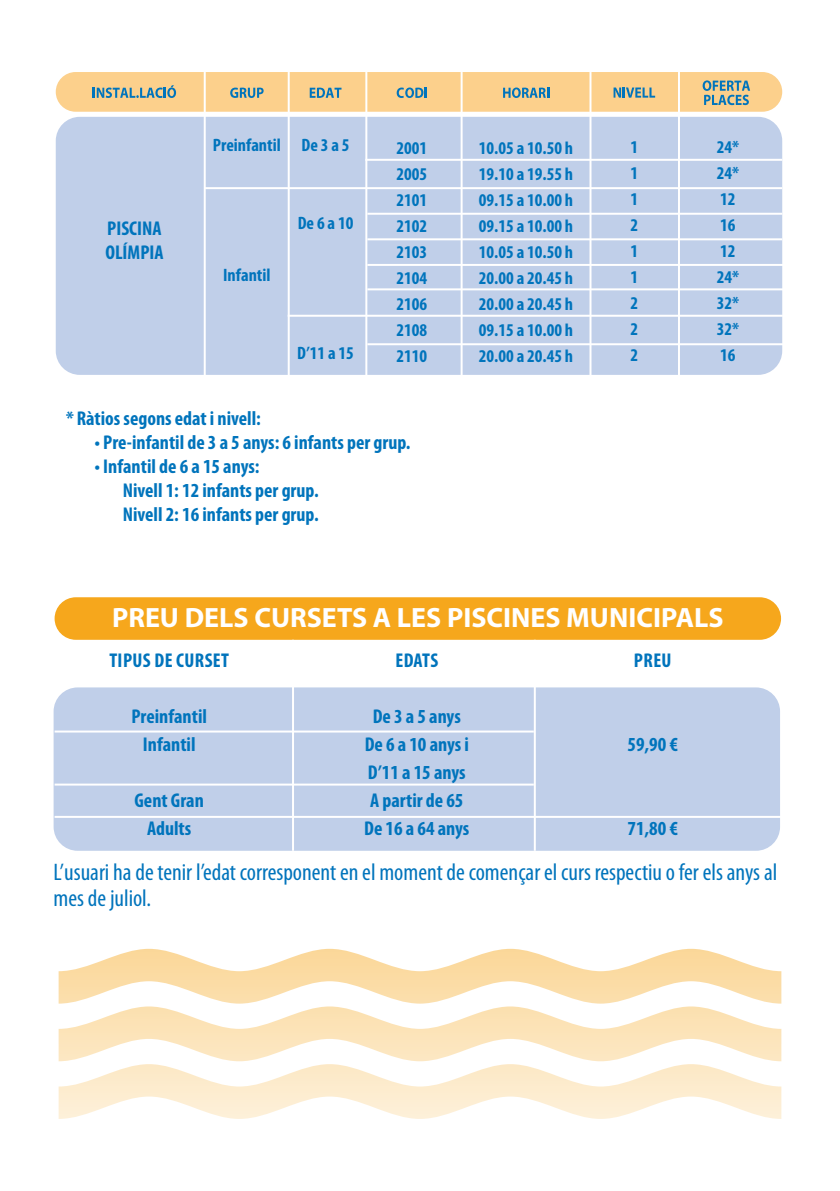
<style>
.page{position:relative;width:840px;height:1191px;background:#fff}
.page>*{position:absolute;margin:0;border:0;box-sizing:border-box;transform-origin:0 0}
.t1{font:700 28px "Myriad Pro";color:#fff}
.t2{font:condensed 24px/26px "Myriad Pro";color:#0074bc}
.t3{font:700 condensed 20px/28px "Myriad Pro";color:#0074bc;text-align:center}
.t4{font:700 condensed 20px "Myriad Pro";letter-spacing:.02em;color:#0074bc}
.t5{font:700 condensed 18px/26px "Myriad Pro";color:#0074bc;text-align:justify}
</style>
<div class="page">
<div style="left:56px;top:72px;width:725px;height:40px;background:#fcd08c;border-radius:20px"></div>
<div style="left:56px;top:117px;width:725px;height:258px;background:#c0cfe9;border-radius:24px"></div>
<svg style="left:93px;top:85px;width:83px;height:13px"></svg>
<svg style="left:230px;top:88px;width:33px;height:10px"></svg>
<svg style="left:309px;top:88px;width:32px;height:10px"></svg>
<svg style="left:396px;top:87px;width:30px;height:11px"></svg>
<svg style="left:503px;top:87px;width:45px;height:11px"></svg>
<svg style="left:613px;top:87px;width:41px;height:11px"></svg>
<svg style="left:702px;top:80px;width:47px;height:25px"></svg>
<hr style="left:204px;top:72px;width:2px;height:325px;background:#fff">
<hr style="left:287px;top:72px;width:2px;height:330px;background:#fff">
<hr style="left:365px;top:72px;width:2px;height:333px;background:#fff">
<hr style="left:460px;top:72px;width:2px;height:333px;background:#fff">
<hr style="left:589px;top:72px;width:2px;height:330px;background:#fff">
<hr style="left:677px;top:72px;width:2px;height:330px;background:#fff">
<hr style="left:367px;top:238px;width:414px;height:2px;background:#fff">
<hr style="left:367px;top:213px;width:414px;height:2px;background:#fff">
<hr style="left:365px;top:159px;width:416px;height:2px;background:#fff">
<hr style="left:205px;top:187px;width:576px;height:2px;background:#fff">
<hr style="left:287px;top:315px;width:495px;height:2px;background:#fff">
<hr style="left:367px;top:264px;width:416px;height:2px;background:#fff">
<hr style="left:367px;top:288px;width:416px;height:2px;background:#fff">
<hr style="left:367px;top:343px;width:416px;height:2px;background:#fff">
<div style="left:54px;top:687px;width:725px;height:163px;background:#c0cfe9;border-radius:24px"></div>
<div style="left:55px;top:597px;width:725px;height:43px;background:#f6a71c;border-radius:21px"></div>
<hr style="left:292px;top:640px;width:2px;height:210px;background:#fff">
<hr style="left:533px;top:640px;width:2px;height:210px;background:#fff">
<hr style="left:55px;top:730px;width:478px;height:2px;background:#fff">
<hr style="left:55px;top:783px;width:478px;height:2px;background:#fff">
<hr style="left:55px;top:816px;width:725px;height:2px;background:#fff">
<svg style="left:59px;top:948px;width:722px;height:171px"></svg>
<p class="t3" style="left:105px;top:216px;width:60px;line-height:24px;text-align:left">PISCINA<br>OLÍMPIA</p>
<p class="t5" style="left:213px;top:132px;width:69px">Preinfantil</p>
<p class="t5" style="left:301px;top:132px;width:49px">De 3 a 5</p>
<p class="t5" style="left:223px;top:262px;width:49px">Infantil</p>
<p class="t5" style="left:297px;top:210px;width:57px">De 6 a 10</p>
<p class="t5" style="left:297px;top:340px;width:58px">D’11 a 15</p>
<p class="t5" style="left:396px;top:134px;width:32px">2001<br>2005<br>2101<br>2102<br>2103<br>2104<br>2106<br>2108<br>2110</p>
<p class="t5" style="left:478px;top:134px;width:96px">10.05 a 10.50 h 19.10 a 19.55 h 09.15 a 10.00 h 09.15 a 10.00 h 10.05 a 10.50 h 20.00 a 20.45 h 20.00 a 20.45 h 09.15 a 10.00 h 20.00 a 20.45 h</p>
<p class="t5" style="left:630px;top:133px;width:9px">1<br>1<br>1<br>2<br>1<br>1<br>2<br>2<br>2</p>
<p class="t5" style="left:716px;top:134px;width:24px;text-align:left">24*<br>24*<br>12<br>16<br>12<br>24*<br>32*<br>32*<br>16</p>
<p class="t3" style="left:66px;top:404px;width:196px">* Ràtios segons edat i nivell:</p>
<p class="t3" style="left:94px;top:428px;width:317px">• Pre-infantil de 3 a 5 anys: 6 infants per grup.</p>
<p class="t3" style="left:123px;top:454px;width:197px;line-height:24px;text-align:left;text-indent:-28px">• Infantil de 6 a 15 anys:<br>Nivell 1: 12 infants per grup.<br>Nivell 2: 16 infants per grup.</p>
<h1 class="t1" style="left:112px;top:599px;width:612px">PREU DELS CURSETS A LES PISCINES MUNICIPALS</h1>
<p class="t4" style="left:109px;top:647px;width:121px">TIPUS DE CURSET</p>
<p class="t3" style="left:395px;top:646px;width:44px">EDATS</p>
<p class="t3" style="left:633px;top:646px;width:39px">PREU</p>
<p class="t3" style="left:131px;top:702px;width:77px">Preinfantil<br>Infantil</p>
<p class="t3" style="left:364px;top:702px;width:107px">De 3 a 5 anys<br>De 6 a 10 anys i<br>D’11 a 15 anys<br>A partir de 65<br>De 16 a 64 anys</p>
<p class="t3" style="left:627px;top:730px;width:52px">59,90 €</p>
<p class="t3" style="left:134px;top:786px;width:71px">Gent Gran<br>Adults</p>
<p class="t3" style="left:627px;top:814px;width:52px">71,80 €</p>
<p class="t2" style="left:54px;top:858px;width:724px">L’usuari ha de tenir l’edat corresponent en el moment de començar el curs respectiu o fer els anys al mes de juliol.</p>
</div>
